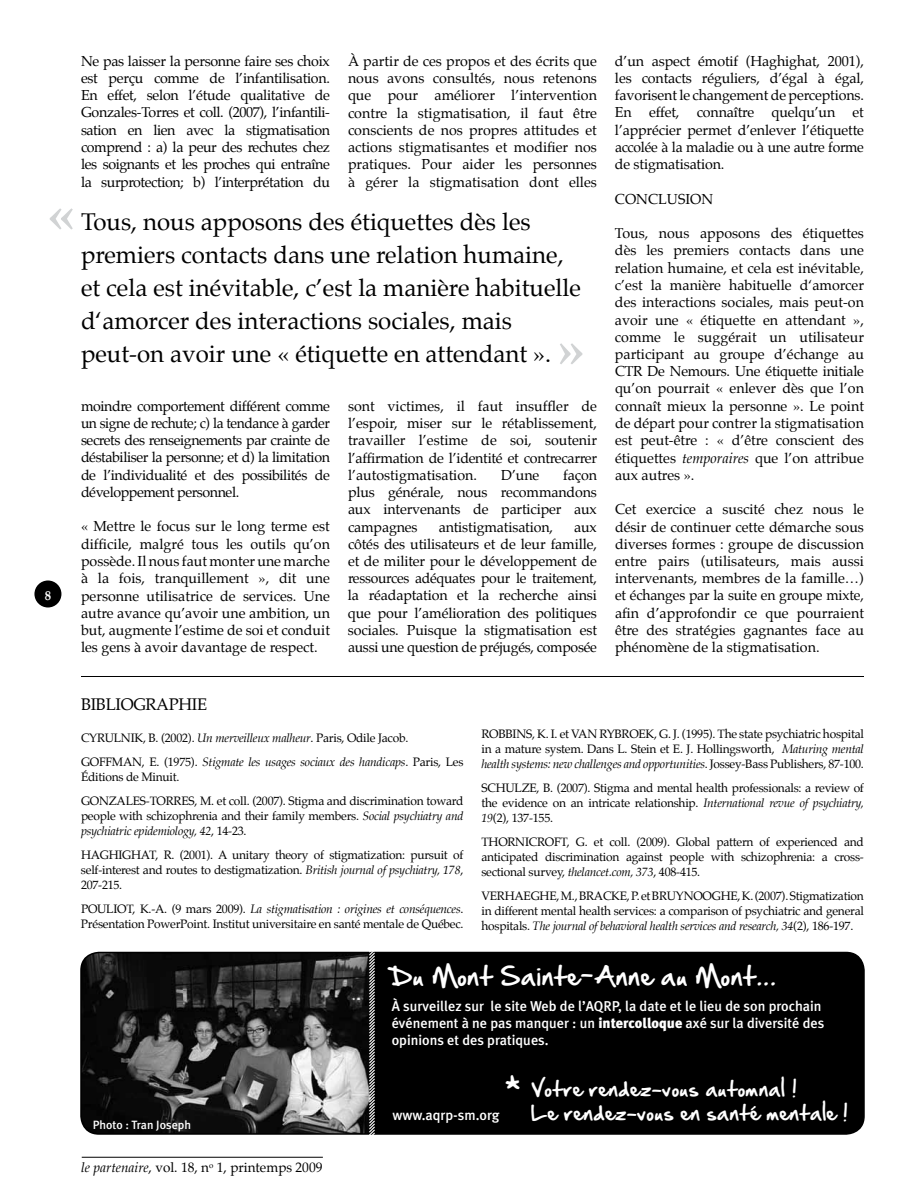
<style>
.page{position:relative;width:918px;height:1188px;background:#fff}
.page>*{position:absolute;margin:0;border:0;box-sizing:border-box;transform-origin:0 0}
.t1{font:700 54px "Palatino";color:#d1d3d4}
.t2{font:33px "Hand Of Sean";color:#fff}
.t3{font:24px/33px "Palatino";color:#000}
.t4{font:22.5px "Hand Of Sean";letter-spacing:.05em;color:#fff}
.t5{font:18px/24px "Hand Of Sean";letter-spacing:.05em;color:#fff}
.t6{font:16.5px "Palatino";color:#000}
.t7{font:14.25px/17.2px "Palatino";letter-spacing:-.01em;color:#000;text-align:justify}
.t8{font:500 14.25px/17.2px "Meta Plus";color:#fff}
.t9{font:13.5px "Palatino";color:#000}
.t10{font:700 13.5px "Palatino";color:#fff;scale:.95 1}
.t11{font:12px/15px "Palatino";letter-spacing:-.02em;color:#000;text-align:justify}
.t12{font:500 12px "Meta Plus";color:#fff}
.s1{font-style:italic}
.s2{font-weight:900}
</style>
<div class="page">
<div style="left:34px;top:580px;width:27px;height:27px;background:#000;border-radius:50%"></div>
<hr style="left:82px;top:1157px;width:241px;height:1px;background:#000">
<hr style="left:81px;top:676px;width:783px;height:1px;background:#000">
<div style="left:81px;top:952px;width:783px;height:182px;background:#000;border-radius:18px"></div>
<img style="left:81px;top:952px;width:287px;height:182px">
<div style="left:80px;top:952px;width:785px;height:183px;border:2px solid #000;border-radius:18px"></div>
<svg style="left:368px;top:951px;width:8px;height:184px"></svg>
<h1 class="t1" style="left:47px;top:180px;width:28px">«</h1>
<p class="t7" style="left:81px;top:53px;width:251px">Ne pas laisser la personne faire ses choix est perçu comme de l’infantilisation.<br>En effet, selon l’étude qualitative de Gonzales-Torres et coll. (2007), l’infantili&shy;sation en lien avec la stigmatisation comprend : a) la peur des rechutes chez les soignants et les proches qui entraîne la surprotection; b) l’interprétation du</p>
<p class="t7" style="left:348px;top:54px;width:251px">À partir de ces propos et des écrits que nous avons consultés, nous retenons que pour améliorer l’intervention contre la stigmatisation, il faut être conscients de nos propres attitudes et actions stigmatisantes et modifier nos pratiques. Pour aider les personnes à gérer la stigmatisation dont elles</p>
<h3 class="t3" style="left:81px;top:207px;width:501px">Tous, nous apposons des étiquettes dès les premiers contacts dans une relation humaine, et cela est inévitable, c’est la manière habituelle d‘amorcer des interactions sociales, mais peut-on avoir une « étiquette en attendant ».</h3>
<h1 class="t1" style="left:557px;top:315px;width:28px">»</h1>
<p class="t10" style="left:45px;top:587px;width:8px">8</p>
<p class="t7" style="left:81px;top:398px;width:251px">moindre comportement différent comme un signe de rechute; c) la tendance à garder secrets des renseignements par crainte de déstabiliser la personne; et d) la limitation de l’individualité et des possibilités de développement personnel.</p>
<p class="t7" style="left:81px;top:519px;width:251px">« Mettre le focus sur le long terme est difficile, malgré tous les outils qu’on possède. Il nous faut monter une marche à la fois, tranquillement », dit une personne utilisatrice de services. Une autre avance qu’avoir une ambition, un but, augmente l’estime de soi et conduit les gens à avoir davantage de respect.</p>
<p class="t7" style="left:348px;top:399px;width:251px">sont victimes, il faut insuffler de l’espoir, miser sur le rétablissement, travailler l’estime de soi, soutenir l’affirmation de l’identité et contrecarrer l’autostigmatisation.</p>
<p class="t7" style="left:348px;top:468px;width:251px;text-indent:215px">façon plus générale, nous recommandons aux intervenants de participer aux campagnes</p>
<p class="t7" style="left:501px;top:468px;width:40px">D’une</p>
<p class="t7" style="left:439px;top:519px;width:116px">antistigmatisation,</p>
<p class="t7" style="left:348px;top:519px;width:251px;text-indent:226px">aux côtés des utilisateurs et de leur famille, et de militer pour le développement de ressources adéquates pour le traitement, la réadaptation et la recherche ainsi que pour l’amélioration des politiques sociales. Puisque la stigmatisation est aussi une question de préjugés, composée</p>
<p class="t7" style="left:615px;top:53px;width:251px">d’un aspect émotif (Haghighat, 2001), les contacts réguliers, d’égal à égal, favorisent le changement de perceptions.<br>En effet, connaître quelqu’un et l’apprécier permet d’enlever l’étiquette accolée à la maladie ou à une autre forme de stigmatisation.</p>
<p class="t7" style="left:615px;top:191px;width:21px">Conclusion</p>
<p class="t7" style="left:615px;top:226px;width:251px">Tous, nous apposons des étiquettes dès les premiers contacts dans une relation humaine, et cela est inévitable, c’est la manière habituelle d‘amorcer des interactions sociales, mais peut-on avoir une « étiquette en attendant », comme le suggérait un utilisateur participant au groupe d’échange au CTR De Nemours. Une étiquette initiale qu’on pourrait « enlever dès que l’on connaît mieux la personne ». Le point de départ pour contrer la stigmatisation est peut-être : « d’être conscient des étiquettes <span class="s1">temporaires</span> que l’on attribue aux autres ».</p>
<p class="t7" style="left:615px;top:502px;width:251px">Cet exercice a suscité chez nous le désir de continuer cette démarche sous diverses formes : groupe de discussion entre pairs (utilisateurs, mais aussi intervenants, membres de la famille…) et échanges par la suite en groupe mixte, afin d’approfondir ce que pourraient être des stratégies gagnantes face au phénomène de la stigmatisation.</p>
<p class="t6" style="left:81px;top:693px;width:21px">Bibliographie</p>
<p class="t11" style="left:81px;top:727px;width:384px;line-height:24px">CYRULNIK, B. (2002). <span class="s1">Un merveilleux malheur</span>. Paris, Odile Jacob.<br>GOFFMAN, E. (1975). <span class="s1">Stigmate les usages sociaux des handicaps</span>. Paris, Les</p>
<p class="t11" style="left:81px;top:766px;width:384px;line-height:24px">Éditions de Minuit.<br>GONZALES-TORRES, M. et coll. (2007). Stigma and discrimination toward</p>
<p class="t11" style="left:81px;top:809px;width:384px">people with schizophrenia and their family members. <span class="s1">Social psychiatry and psychiatric epidemiology, 42</span>, 14-23.</p>
<p class="t11" style="left:81px;top:848px;width:384px">HAGHIGHAT, R. (2001). A unitary theory of stigmatization: pursuit of self-interest and routes to destigmatization. <span class="s1">British journal of psychiatry, 178</span>, 207-215.</p>
<p class="t11" style="left:81px;top:902px;width:384px">POULIOT, K.-A. (9 mars 2009). <span class="s1">La stigmatisation : origines et conséquences</span>.<br>Présentation PowerPoint. Institut universitaire en santé mentale de Québec.</p>
<p class="t11" style="left:481px;top:728px;width:384px">ROBBINS, K. I. et VAN RYBROEK, G. J. (1995). The state psychiatric hospital in a mature system. Dans L. Stein et E. J. Hollingsworth, <span class="s1">Maturing mental health systems: new challenges and opportunities</span>. Jossey-Bass Publishers, 87-100.</p>
<p class="t11" style="left:481px;top:782px;width:384px">SCHULZE, B. (2007). Stigma and mental health professionals: a review of the evidence on an intricate relationship. <span class="s1">International revue of psychiatry, 19</span>(2), 137-155.</p>
<p class="t11" style="left:481px;top:836px;width:384px">THORNICROFT, G. et coll. (2009). Global pattern of experienced and anticipated discrimination against people with schizophrenia: a cross&shy;sectional survey, <span class="s1">thelancet.com, 373</span>, 408-415.</p>
<p class="t11" style="left:481px;top:890px;width:384px">VERHAEGHE,M., BRACKE,P. et BRUYNOOGHE,K. (2007). Stigmatization in different mental health services: a comparison of psychiatric and general hospitals. <span class="s1">The journal of behavioral health services and research, 34</span>(2), 186-197.</p>
<p class="t12" style="left:93px;top:1118px;width:100px">Photo : Tran Joseph</p>
<p class="t9" style="left:81px;top:1159px;width:243px"><span class="s1">le partenaire</span>, vol. 18, n<sup>o</sup> 1, printemps 2009</p>
<h3 class="t4" style="left:390px;top:955px;width:388px">Du Mont Sainte-Anne au Mont...</h3>
<p class="t8" style="left:392px;top:997px;width:434px">À surveillez sur le site Web de l’AQRP, la date et le lieu de son prochain événement à ne pas manquer : un <span class="s2">intercolloque</span> axé sur la diversité des opinions et des pratiques.</p>
<p class="t5" style="left:531px;top:1077px;width:318px">Votre rendez-vous automnal !<br>Le rendez-vous en santé mentale !</p>
<h2 class="t2" style="left:506px;top:1064px;width:16px">*</h2>
<p class="t8" style="left:392px;top:1107px;width:109px">www.aqrp-sm.org</p>
</div>
